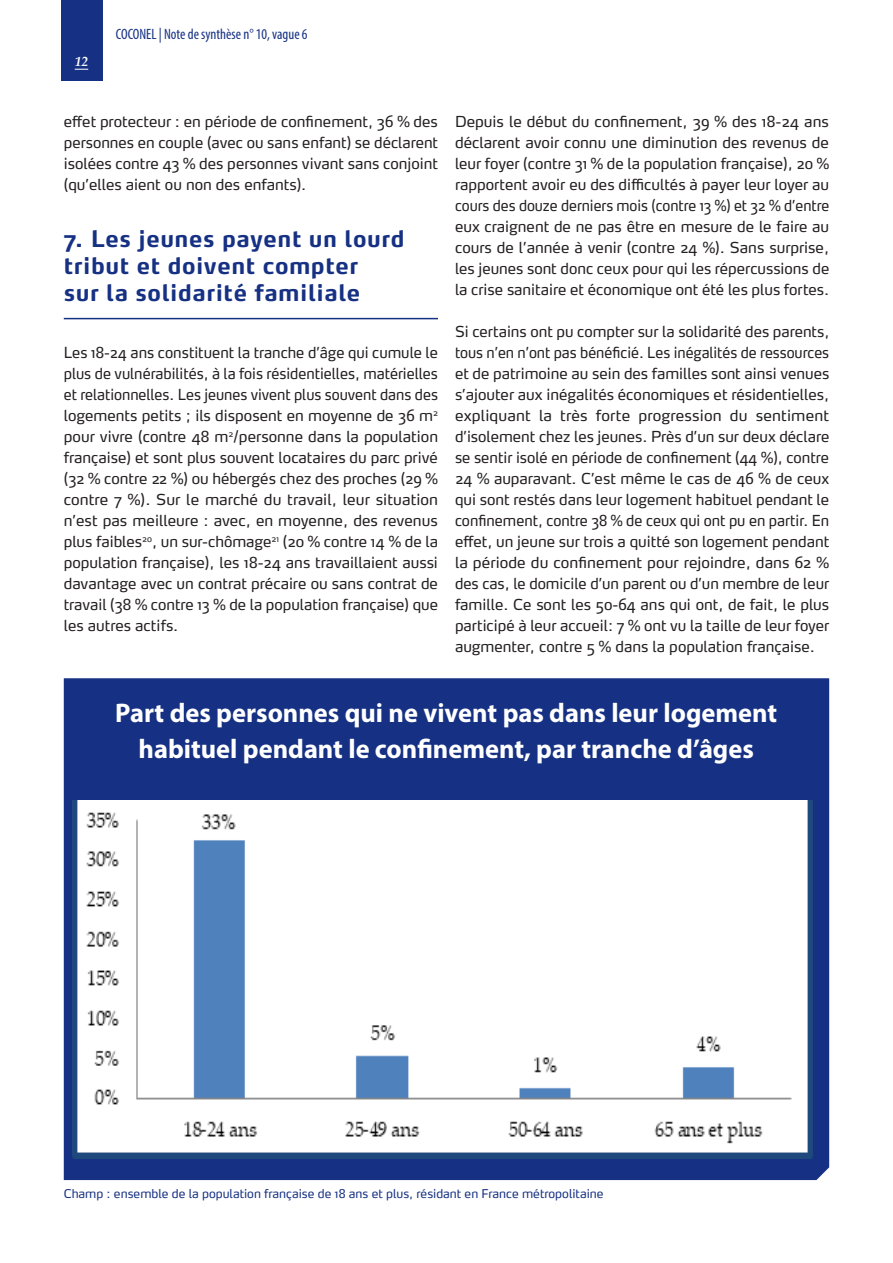
<style>
.page{position:relative;width:893px;height:1263px;background:#fff}
.page>*{position:absolute;margin:0;border:0;box-sizing:border-box;transform-origin:0 0}
.t1{font:700 27px/36px "Myriad Pro";color:#fff;text-align:center}
.Titre{font:700 22.5px/27px "Max OT";letter-spacing:.025em;color:#163183}
.t2{font:15px/21px "Max OT";color:#231f20;text-align:justify}
.t3{font:15px/21px "Max OT";color:#231f20;text-align:justify;scale:.95 1}
.t4{font:condensed 15px "Myriad Pro";color:#163183}
.t5{font:italic 700 13.5px "Palatino Linotype";color:#fff}
.t6{font:12px "Max OT";color:#163183}
</style>
<div class="page">
<hr style="left:64px;top:318px;width:374px;height:1px;background:#163183">
<div style="left:64px;top:678px;width:765px;height:502px;background:#163183"></div>
<img style="left:72px;top:800px;width:740px;height:358px">
<div style="left:61px;top:0;width:41px;height:81px;background:#163183"></div>
<svg style="left:75px;top:69px;width:13px;height:1px"></svg>
<p class="t5" style="left:75px;top:52px;width:15px">12</p>
<p class="t4" style="left:116px;top:25px;width:193px">COCONEL | Note de synthèse n° 10, vague 6</p>
<p class="t2" style="left:64px;top:111px;width:376px">effet protecteur : en période de confinement, 36 % des personnes en couple (avec ou sans enfant) se déclarent isolées contre 43 % des personnes vivant sans conjoint (qu’elles aient ou non des enfants).</p>
<p class="Titre" style="left:64px;top:225px;width:342px">7. Les jeunes payent un lourd tribut et doivent compter<br>sur la solidarité familiale</p>
<p class="t3" style="left:64px;top:342px;width:396px">Les 18-24 ans constituent la tranche d’âge qui cumule le plus de vulnérabilités, à la fois résidentielles, matérielles et relationnelles. Les jeunes vivent plus souvent dans des logements petits ; ils disposent en moyenne de 36 m<sup>2 </sup>pour vivre (contre 48 m<sup>2</sup>/personne dans la population française) et sont plus souvent locataires du parc privé (32 % contre 22 %) ou hébergés chez des proches (29 % contre 7 %). Sur le marché du travail, leur situation n’est pas meilleure : avec, en moyenne, des revenus plus faibles<sup>20</sup>, un sur-chômage<sup>21</sup> (20 % contre 14 % de la population française), les 18-24 ans travaillaient aussi davantage avec un contrat précaire ou sans contrat de travail (38 % contre 13 % de la population française) que les autres actifs.</p>
<p class="t2" style="left:455px;top:111px;width:376px">Depuis le début du confinement, 39 % des 18-24 ans déclarent avoir connu une diminution des revenus de leur foyer (contre 31 % de la population française), 20 % rapportent avoir eu des difficultés à payer leur loyer au cours des douze derniers mois (contre 13 %) et 32 % d’entre eux craignent de ne pas être en mesure de le faire au cours de l’année à venir (contre 24 %). Sans surprise, les jeunes sont donc ceux pour qui les répercussions de la crise sanitaire et économique ont été les plus fortes.</p>
<p class="t2" style="left:455px;top:321px;width:376px">Si certains ont pu compter sur la solidarité des parents, tous n’en n’ont pas bénéficié. Les inégalités de ressources et de patrimoine au sein des familles sont ainsi venues s’ajouter aux inégalités économiques et résidentielles, expliquant la très forte progression du sentiment d’isolement chez les jeunes. Près d’un sur deux déclare se sentir isolé en période de confinement (44 %), contre 24 % auparavant. C’est même le cas de 46 % de ceux qui sont restés dans leur logement habituel pendant le confinement, contre 38 % de ceux qui ont pu en partir. En effet, un jeune sur trois a quitté son logement pendant la période du confinement pour rejoindre, dans 62 % des cas, le domicile d’un parent ou d’un membre de leur famille. Ce sont les 50-64 ans qui ont, de fait, le plus participé à leur accueil: 7 % ont vu la taille de leur foyer augmenter, contre 5 % dans la population française.</p>
<p class="t1" style="left:115px;top:694px;width:664px">Part des personnes qui ne vivent pas dans leur logement habituel pendant le confinement, par tranche d’âges</p>
<p class="t6" style="left:64px;top:1186px;width:541px">Champ : ensemble de la population française de 18 ans et plus, résidant en France métropolitaine</p>
</div>
